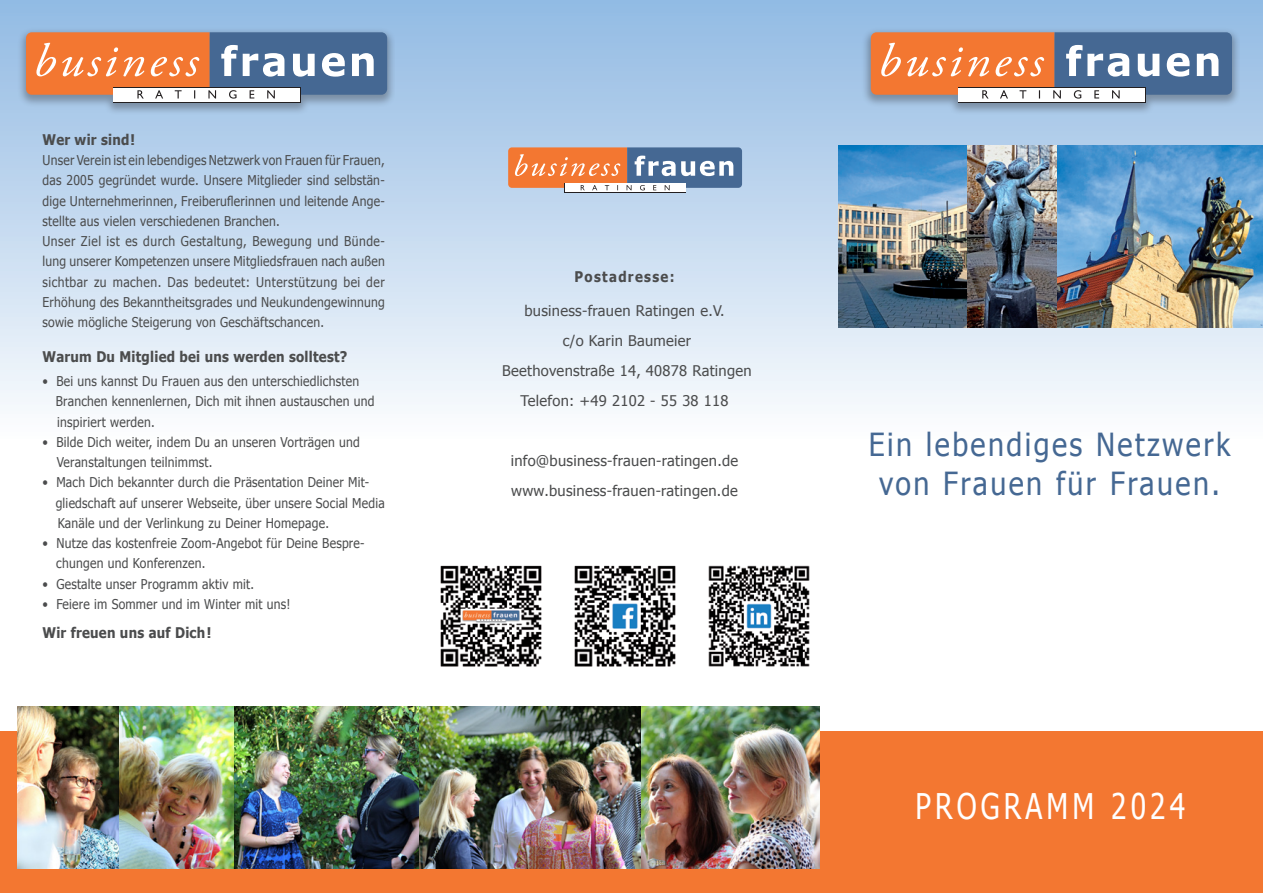
<style>
.page{position:relative;width:1263px;height:893px;background:#fff}
.page>*{position:absolute;margin:0;border:0;box-sizing:border-box;transform-origin:0 0}
.t1{font:35.25px "Tahoma";letter-spacing:.145em;color:#fff;scale:.8 1}
.t2{font:31.8px "Tahoma";letter-spacing:.085em;color:#456893;scale:.9 1}
.t3{font:14.7px "Tahoma";letter-spacing:.02em;color:#4b4c4d}
.t4{font:700 14.7px "Tahoma";letter-spacing:.02em;color:#4b4c4d;scale:.9 1}
.t5{font:700 14.7px "Tahoma";letter-spacing:.1em;color:#4b4c4d;scale:.9 1}
.t6{font:13.5px/20.2px "Tahoma";letter-spacing:.02em;color:#4b4c4d;text-align:justify;scale:.9 1}
</style>
<div class="page">
<div style="left:0;top:0;width:1263px;height:439px;background:linear-gradient(to bottom,#90b9e3,#fbfcfe)"></div>
<div style="left:0;top:731px;width:1263px;height:162px;background:#f37731"></div>
<div style="left:860px;top:26px;width:379px;height:88px;background:#231f20;opacity:.34"></div>
<div style="left:958px;top:88px;width:187px;height:14px;background:#fff"></div>
<svg style="left:871px;top:32px;width:361px;height:67px"></svg>
<div style="left:15px;top:26px;width:379px;height:88px;background:#231f20;opacity:.34"></div>
<div style="left:113px;top:88px;width:187px;height:14px;background:#fff"></div>
<svg style="left:26px;top:32px;width:361px;height:67px"></svg>
<div style="left:564px;top:183px;width:122px;height:10px;background:#231f20"></div>
<svg style="left:565px;top:190px;width:121px;height:2px"></svg>
<svg style="left:508px;top:147px;width:234px;height:43px"></svg>
<img style="left:708px;top:565px;width:102px;height:102px">
<img style="left:574px;top:565px;width:102px;height:102px">
<img style="left:440px;top:565px;width:102px;height:102px">
<img style="left:18px;top:706px;width:802px;height:163px">
<img style="left:969px;top:146px;width:294px;height:181px">
<img style="left:838px;top:146px;width:131px;height:181px">
<p class="t4" style="left:43px;top:129px;width:104px">Wer wir sind!</p>
<p class="t6" style="left:43px;top:149px;width:382px">Unser Verein ist ein lebendiges Netzwerk von Frauen für Frauen, das 2005 gegründet wurde. Unsere Mitglieder sind selbstän&shy;dige Unternehmerinnen, Freiberuflerinnen und leitende Ange&shy;stellte aus vielen verschiedenen Branchen.</p>
<p class="t6" style="left:43px;top:230px;width:382px">Unser Ziel ist es durch Gestaltung, Bewegung und Bünde&shy;lung unserer Kompetenzen unsere Mitgliedsfrauen nach außen sichtbar zu machen. Das bedeutet: Unterstützung bei der Erhöhung des Bekanntheitsgrades und Neukundengewinnung sowie mögliche Steigerung von Geschäftschancen.</p>
<p class="t4" style="left:43px;top:346px;width:340px">Warum Du Mitglied bei uns werden solltest?</p>
<p class="t6" style="left:43px;top:370px;width:353px">• Bei uns kannst Du Frauen aus den unterschiedlichsten</p>
<p class="t6" style="left:56px;top:391px;width:356px">Branchen kennenlernen, Dich mit ihnen austauschen und</p>
<p class="t6" style="left:57px;top:411px;width:110px">inspiriert werden.</p>
<p class="t6" style="left:43px;top:431px;width:354px">• Bilde Dich weiter, indem Du an unseren Vorträgen und</p>
<p class="t6" style="left:57px;top:451px;width:175px">Veranstaltungen teilnimmst.</p>
<p class="t6" style="left:43px;top:472px;width:365px">• Mach Dich bekannter durch die Präsentation Deiner Mit-</p>
<p class="t6" style="left:56px;top:492px;width:367px">gliedschaft auf unserer Webseite, über unsere Social Media</p>
<p class="t6" style="left:58px;top:512px;width:303px">Kanäle und der Verlinkung zu Deiner Homepage.</p>
<p class="t6" style="left:43px;top:532px;width:359px">• Nutze das kostenfreie Zoom-Angebot für Deine Bespre-</p>
<p class="t6" style="left:56px;top:553px;width:167px">chungen und Konferenzen.</p>
<p class="t6" style="left:43px;top:573px;width:237px">• Gestalte unser Programm aktiv mit.</p>
<p class="t6" style="left:43px;top:593px;width:277px">• Feiere im Sommer und im Winter mit uns!</p>
<p class="t4" style="left:43px;top:622px;width:189px">Wir freuen uns auf Dich!</p>
<p class="t5" style="left:575px;top:266px;width:112px">Postadresse:</p>
<p class="t3" style="left:524px;top:301px;width:202px">business-frauen Ratingen e.V.</p>
<p class="t3" style="left:563px;top:331px;width:130px">c/o Karin Baumeier</p>
<p class="t3" style="left:502px;top:361px;width:251px">Beethovenstraße 14, 40878 Ratingen</p>
<p class="t3" style="left:521px;top:391px;width:209px">Telefon: +49 2102 - 55 38 118</p>
<p class="t3" style="left:511px;top:451px;width:229px">info@business-frauen-ratingen.de</p>
<p class="t3" style="left:511px;top:481px;width:228px">www.business-frauen-ratingen.de</p>
<p class="t2" style="left:869px;top:423px;width:403px">Ein lebendiges Netzwerk</p>
<p class="t2" style="left:879px;top:462px;width:380px">von Frauen für Frauen.</p>
<p class="t1" style="left:915px;top:783px;width:338px">PROGRAMM 2024</p>
</div>
